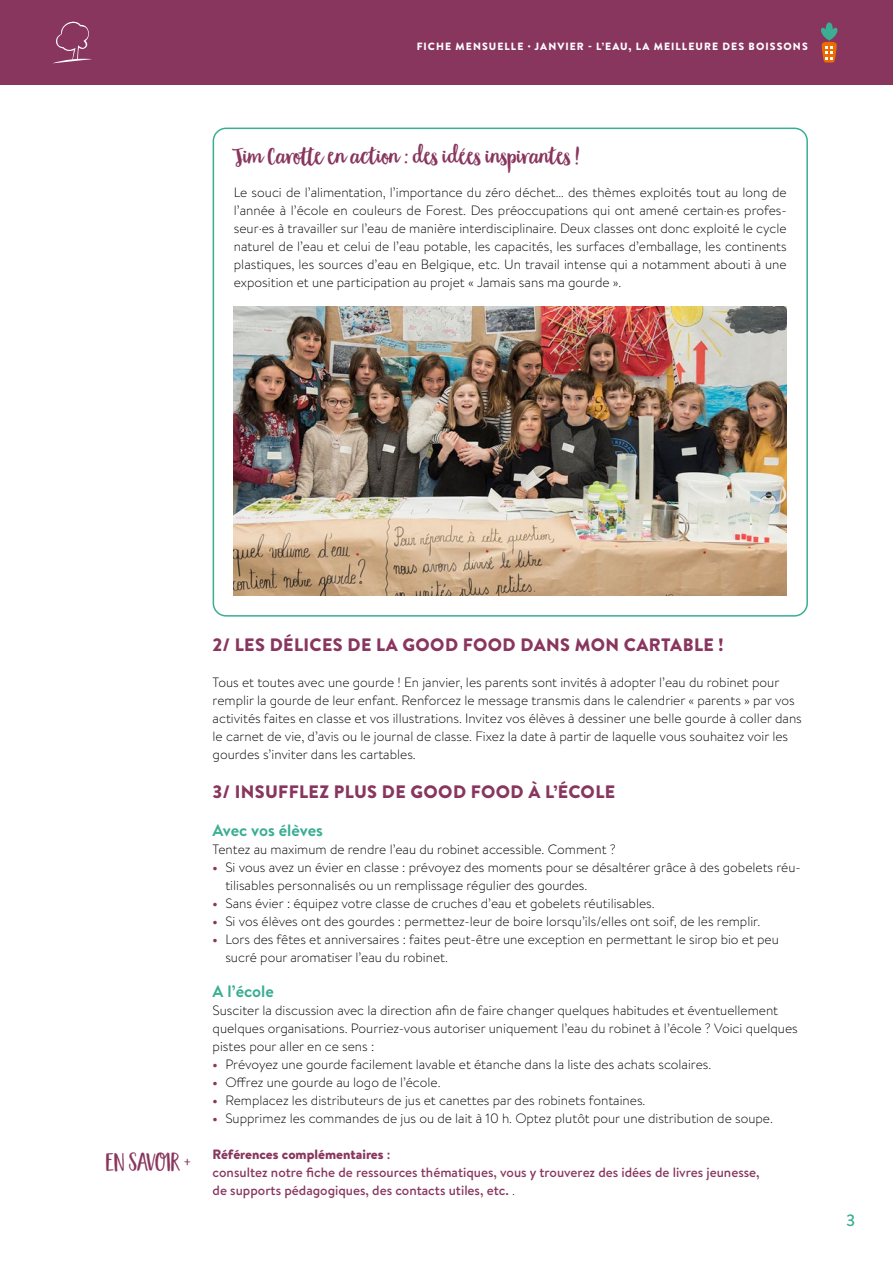
<style>
.page{position:relative;width:893px;height:1263px;background:#fff}
.page>*{position:absolute;margin:0;border:0;box-sizing:border-box;transform-origin:0 0}
.t1{font:25.5px "Garden Grown";color:#89365f}
.t2{font:24px "Garden Grown Caps";color:#89365f}
.t3{font:900 18px "Brandon Text";letter-spacing:.02em;color:#89365f}
.t4{font:700 16.5px "Brandon Text";color:#3aae92}
.t5{font:500 16.5px "Brandon Text";color:#3aae92}
.t6{font:300 13.5px/18px "Brandon Text";color:#000}
.t7{font:500 13.5px/18px "Brandon Text";color:#89365f}
.t8{font:900 10.5px "Brandon Text";letter-spacing:.1em;color:#fff}
.s1{font-weight:700;color:#89365f}
.s2{font-weight:900}
.s3{font-weight:300;color:#000}
</style>
<div class="page">
<div style="left:0;top:0;width:893px;height:85px;background:#89365f"></div>
<svg style="left:54px;top:21px;width:38px;height:42px"></svg>
<svg style="left:821px;top:22px;width:17px;height:41px"></svg>
<div style="left:213px;top:128px;width:595px;height:489px;border:2px solid #3aae92;border-radius:13px"></div>
<img style="left:234px;top:306px;width:553px;height:289px">
<p class="t8" style="left:417px;top:39px;width:393px">FICHE MENSUELLE · JANVIER - L’EAU, LA MEILLEURE DES BOISSONS</p>
<h1 class="t1" style="left:234px;top:139px;width:347px">Jim Carotte en action : des idées inspirantes !</h1>
<p class="t6" style="left:234px;top:183px;width:554px;text-align:justify">Le souci de l’alimentation, l’importance du zéro déchet… des thèmes exploités tout au long de l’année à l’école en couleurs de Forest. Des préoccupations qui ont amené certain∙es profes&shy;seur∙es à travailler sur l’eau de manière interdisciplinaire. Deux classes ont donc exploité le cycle naturel de l’eau et celui de l’eau potable, les capacités, les surfaces d’emballage, les continents plastiques, les sources d’eau en Belgique, etc. Un travail intense qui a notamment abouti à une exposition et une participation au projet « Jamais sans ma gourde ».</p>
<h2 class="t2" style="left:106px;top:1148px;width:86px">EN SAVOIR +</h2>
<h3 class="t3" style="left:213px;top:632px;width:512px">2/ LES DÉLICES DE LA GOOD FOOD DANS MON CARTABLE !</h3>
<p class="t6" style="left:213px;top:672px;width:591px">Tous et toutes avec une gourde ! En janvier, les parents sont invités à adopter l’eau du robinet pour remplir la gourde de leur enfant. Renforcez le message transmis dans le calendrier « parents » par vos activités faites en classe et vos illustrations. Invitez vos élèves à dessiner une belle gourde à coller dans le carnet de vie, d’avis ou le journal de classe. Fixez la date à partir de laquelle vous souhaitez voir les gourdes s’inviter dans les cartables.</p>
<h3 class="t3" style="left:213px;top:779px;width:404px">3/ INSUFFLEZ PLUS DE GOOD FOOD À L’ÉCOLE</h3>
<p class="t4" style="left:213px;top:819px;width:112px">Avec vos élèves</p>
<p class="t6" style="left:213px;top:840px;width:405px">Tentez au maximum de rendre l’eau du robinet accessible. Comment ?</p>
<p class="t6" style="left:225px;top:858px;width:577px;text-indent:-13px"><span class="s1">•</span> Si vous avez un évier en classe : prévoyez des moments pour se désaltérer grâce à des gobelets réu&shy;tilisables personnalisés ou un remplissage régulier des gourdes.</p>
<p class="t6" style="left:213px;top:894px;width:444px"><span class="s1">•</span> Sans évier : équipez votre classe de cruches d’eau et gobelets réutilisables.</p>
<p class="t6" style="left:213px;top:912px;width:549px"><span class="s1">•</span> Si vos élèves ont des gourdes : permettez-leur de boire lorsqu’ils/elles ont soif, de les remplir.</p>
<p class="t6" style="left:225px;top:930px;width:555px;text-indent:-13px"><span class="s1">•</span> Lors des fêtes et anniversaires : faites peut-être une exception en permettant le sirop bio et peu sucré pour aromatiser l’eau du robinet.</p>
<p class="t4" style="left:213px;top:980px;width:63px">A l’école</p>
<p class="t6" style="left:213px;top:1001px;width:587px">Susciter la discussion avec la direction afin de faire changer quelques habitudes et éventuellement quelques organisations. Pourriez-vous autoriser uniquement l’eau du robinet à l’école ? Voici quelques pistes pour aller en ce sens :</p>
<p class="t6" style="left:213px;top:1055px;width:500px"><span class="s1">•</span> Prévoyez une gourde facilement lavable et étanche dans la liste des achats scolaires.</p>
<p class="t6" style="left:213px;top:1073px;width:229px"><span class="s1">•</span> Offrez une gourde au logo de l’école.</p>
<p class="t6" style="left:213px;top:1091px;width:434px"><span class="s1">•</span> Remplacez les distributeurs de jus et canettes par des robinets fontaines.</p>
<p class="t6" style="left:213px;top:1109px;width:562px"><span class="s1">•</span> Supprimez les commandes de jus ou de lait à 10 h. Optez plutôt pour une distribution de soupe.</p>
<p class="t7" style="left:213px;top:1145px;width:549px"><span class="s2">Références complémentaires</span> :<br>consultez notre fiche de ressources thématiques, vous y trouverez des idées de livres jeunesse, de supports pédagogiques, des contacts utiles, etc. <span class="s3">.</span></p>
<p class="t5" style="left:846px;top:1209px;width:11px">3</p>
</div>
